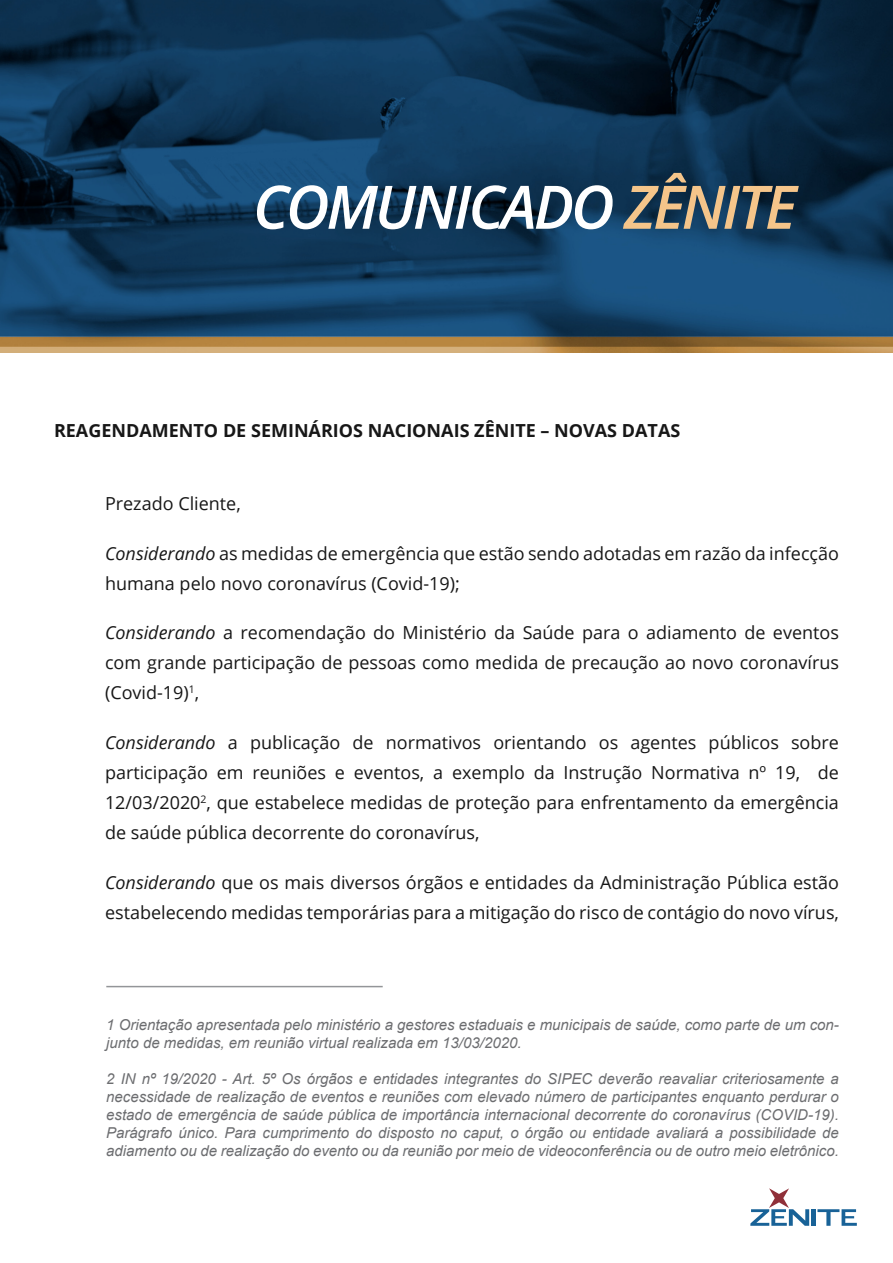
<style>
.page{position:relative;width:893px;height:1263px;background:#fff}
.page>*{position:absolute;margin:0;border:0;box-sizing:border-box;transform-origin:0 0}
.t1{font:italic 600 60px "Open Sans";letter-spacing:-.05em;color:#fff}
.t2{font:18px/30px "Open Sans";color:#171717}
.t3{font:700 18px "Open Sans";color:#171717}
.t4{font:italic 15px/18px "Arial";color:#6c6d70}
.s1{color:#f5c58a}
.s2{font-style:italic}
</style>
<div class="page">
<img style="left:0;top:335px;width:893px;height:18px">
<svg style="left:0;top:0;width:893px;height:335px;background:#0f3657"></svg>
<hr style="left:106px;top:986px;width:277px;height:1px;background:#939598">
<hr style="left:811px;top:1209px;width:4px;height:17px;background:#186297">
<svg style="left:817px;top:1209px;width:40px;height:17px"></svg>
<svg style="left:750px;top:1188px;width:59px;height:38px"></svg>
<p class="t1" style="left:253px;top:166px;width:545px">COMUNICADO <span class="s1">ZÊNITE</span></p>
<p class="t3" style="left:54px;top:418px;width:628px">REAGENDAMENTO DE SEMINÁRIOS NACIONAIS ZÊNITE – NOVAS DATAS</p>
<p class="t2" style="left:105px;top:488px;width:137px">Prezado Cliente,</p>
<p class="t2" style="left:105px;top:538px;width:735px"><span class="s2">Considerando</span> as medidas de emergência que estão sendo adotadas em razão da infecção humana pelo novo coronavírus (Covid-19);</p>
<p class="t2" style="left:105px;top:617px;width:735px;text-align:justify"><span class="s2">Considerando</span> a recomendação do Ministério da Saúde para o adiamento de eventos com grande participação de pessoas como medida de precaução ao novo coronavírus (Covid-19)<sup>1</sup>,</p>
<p class="t2" style="left:105px;top:727px;width:735px;text-align:justify"><span class="s2">Considerando</span> a publicação de normativos orientando os agentes públicos sobre participação em reuniões e eventos, a exemplo da Instrução Normativa nº 19, de 12/03/2020<sup>2</sup>, que estabelece medidas de proteção para enfrentamento da emergência de saúde pública decorrente do coronavírus,</p>
<p class="t2" style="left:105px;top:867px;width:735px"><span class="s2">Considerando</span> que os mais diversos órgãos e entidades da Administração Pública estão estabelecendo medidas temporárias para a mitigação do risco de contágio do novo vírus,</p>
<p class="t4" style="left:106px;top:1016px;width:734px">1 Orientação apresentada pelo ministério a gestores estaduais e municipais de saúde, como parte de um con&shy;junto de medidas, em reunião virtual realizada em 13/03/2020.</p>
<p class="t4" style="left:106px;top:1070px;width:734px;text-align:justify">2 IN nº 19/2020 - Art. 5º Os órgãos e entidades integrantes do SIPEC deverão reavaliar criteriosamente a necessidade de realização de eventos e reuniões com elevado número de participantes enquanto perdurar o estado de emergência de saúde pública de importância internacional decorrente do coronavírus (COVID-19).<br>Parágrafo único. Para cumprimento do disposto no caput, o órgão ou entidade avaliará a possibilidade de adiamento ou de realização do evento ou da reunião por meio de videoconferência ou de outro meio eletrônico.</p>
</div>
